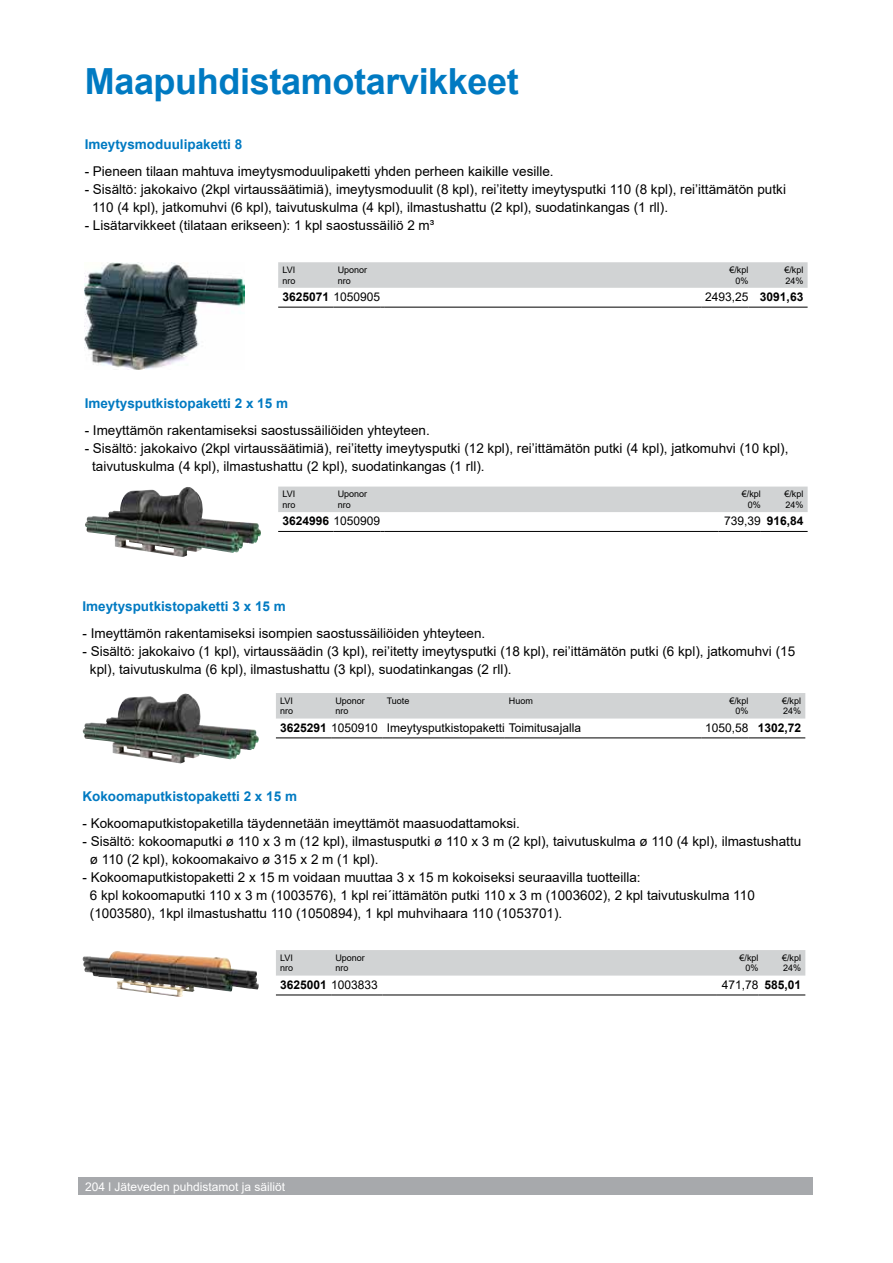
<style>
.page{position:relative;width:893px;height:1263px;background:#fff}
.page>*{position:absolute;margin:0;border:0;box-sizing:border-box;transform-origin:0 0}
.t1{font:700 36px "Arial";letter-spacing:-.01em;color:#007ac2}
.t2{font:13.5px/18px "Arial";color:#000}
.t3{font:700 13.5px "Arial";color:#007ac2}
.t4{font:12px "Arial";color:#000}
.t5{font:700 12px "Arial";color:#000}
.t6{font:12px "Arial";color:#fff}
.t7{font:9px/10.8px "Arial";color:#000}
.s1{font-weight:400}
.s2{font-weight:700}
</style>
<div class="page">
<img style="left:83px;top:693px;width:124px;height:70px">
<img style="left:82px;top:951px;width:121px;height:46px">
<div style="left:276px;top:693px;width:529px;height:25px;background:#d1d3d4"></div>
<hr style="left:276px;top:738px;width:55px;height:1px;background:#000">
<hr style="left:331px;top:738px;width:47px;height:1px;background:#000">
<hr style="left:382px;top:738px;width:123px;height:1px;background:#000">
<hr style="left:505px;top:738px;width:76px;height:1px;background:#000">
<hr style="left:581px;top:738px;width:121px;height:1px;background:#000">
<hr style="left:702px;top:738px;width:46px;height:1px;background:#000">
<hr style="left:748px;top:738px;width:57px;height:1px;background:#000">
<div style="left:276px;top:950px;width:529px;height:25px;background:#d1d3d4"></div>
<hr style="left:276px;top:995px;width:55px;height:1px;background:#000">
<hr style="left:331px;top:995px;width:47px;height:1px;background:#000">
<hr style="left:382px;top:995px;width:334px;height:1px;background:#000">
<hr style="left:716px;top:995px;width:43px;height:1px;background:#000">
<hr style="left:759px;top:995px;width:46px;height:1px;background:#000">
<img style="left:85px;top:262px;width:159px;height:108px">
<img style="left:85px;top:487px;width:124px;height:70px">
<svg style="left:278px;top:262px;width:530px;height:26px;background:#d1d3d4"></svg>
<hr style="left:278px;top:307px;width:55px;height:1px;background:#000">
<hr style="left:333px;top:307px;width:47px;height:1px;background:#000">
<hr style="left:385px;top:307px;width:317px;height:1px;background:#000">
<hr style="left:702px;top:307px;width:46px;height:1px;background:#000">
<hr style="left:748px;top:307px;width:60px;height:1px;background:#000">
<div style="left:278px;top:487px;width:530px;height:25px;background:#d1d3d4"></div>
<hr style="left:278px;top:531px;width:55px;height:1px;background:#000">
<hr style="left:333px;top:531px;width:47px;height:1px;background:#000">
<hr style="left:385px;top:531px;width:333px;height:1px;background:#000">
<hr style="left:718px;top:531px;width:43px;height:1px;background:#000">
<hr style="left:761px;top:531px;width:47px;height:1px;background:#000">
<div style="left:78px;top:1178px;width:734px;height:17px;background:#a7a9ac"></div>
<h1 class="t1" style="left:85px;top:56px;width:436px">Maapuhdistamotarvikkeet</h1>
<p class="t3" style="left:85px;top:135px;width:159px">Imeytysmoduulipaketti 8</p>
<p class="t2" style="left:85px;top:162px;width:470px">- Pieneen tilaan mahtuva imeytysmoduulipaketti yhden perheen kaikille vesille.</p>
<p class="t2" style="left:92px;top:180px;width:695px;text-indent:-8px">- Sisältö: jakokaivo (2kpl virtaussäätimiä), imeytysmoduulit (8 kpl), rei’itetty imeytysputki 110 (8 kpl), rei’ittämätön putki<br>110 (4 kpl), jatkomuhvi (6 kpl), taivutuskulma (4 kpl), ilmastushattu (2 kpl), suodatinkangas (1 rll).</p>
<p class="t2" style="left:85px;top:216px;width:351px">- Lisätarvikkeet (tilataan erikseen): 1 kpl saostussäiliö 2 m³</p>
<p class="t7" style="left:282px;top:264px;width:15px">LVI nro</p>
<p class="t7" style="left:338px;top:264px;width:31px">Uponor nro</p>
<p class="t7" style="left:729px;top:264px;width:21px;text-align:right">€/kpl<br>0%</p>
<p class="t7" style="left:784px;top:264px;width:21px">€/kpl<br>24%</p>
<p class="t5" style="left:282px;top:288px;width:99px">3625071 <span class="s1">1050905</span></p>
<p class="t4" style="left:705px;top:288px;width:100px">2493,25 <span class="s2">3091,63</span></p>
<p class="t3" style="left:85px;top:394px;width:205px">Imeytysputkistopaketti 2 x 15 m</p>
<p class="t2" style="left:85px;top:421px;width:347px">- Imeyttämön rakentamiseksi saostussäiliöiden yhteyteen.</p>
<p class="t2" style="left:92px;top:439px;width:698px;text-indent:-8px">- Sisältö: jakokaivo (2kpl virtaussäätimiä), rei’itetty imeytysputki (12 kpl), rei’ittämätön putki (4 kpl), jatkomuhvi (10 kpl), taivutuskulma (4 kpl), ilmastushattu (2 kpl), suodatinkangas (1 rll).</p>
<p class="t7" style="left:282px;top:488px;width:15px">LVI nro</p>
<p class="t7" style="left:338px;top:488px;width:31px">Uponor nro</p>
<p class="t7" style="left:742px;top:488px;width:21px;text-align:right">€/kpl<br>0%</p>
<p class="t7" style="left:784px;top:488px;width:21px">€/kpl<br>24%</p>
<p class="t5" style="left:282px;top:512px;width:99px">3624996 <span class="s1">1050909</span></p>
<p class="t4" style="left:724px;top:513px;width:81px">739,39 <span class="s2">916,84</span></p>
<p class="t3" style="left:82px;top:597px;width:205px">Imeytysputkistopaketti 3 x 15 m</p>
<p class="t2" style="left:82px;top:625px;width:404px">- Imeyttämön rakentamiseksi isompien saostussäiliöiden yhteyteen.</p>
<p class="t2" style="left:90px;top:643px;width:707px;text-indent:-8px">- Sisältö: jakokaivo (1 kpl), virtaussäädin (3 kpl), rei’itetty imeytysputki (18 kpl), rei’ittämätön putki (6 kpl), jatkomuhvi (15 kpl), taivutuskulma (6 kpl), ilmastushattu (3 kpl), suodatinkangas (2 rll).</p>
<p class="t7" style="left:280px;top:695px;width:15px">LVI nro</p>
<p class="t7" style="left:335px;top:695px;width:31px">Uponor nro</p>
<p class="t7" style="left:387px;top:695px;width:24px">Tuote</p>
<p class="t7" style="left:509px;top:695px;width:26px">Huom</p>
<p class="t7" style="left:729px;top:695px;width:21px;text-align:right">€/kpl<br>0%</p>
<p class="t7" style="left:782px;top:695px;width:21px">€/kpl<br>24%</p>
<p class="t4" style="left:280px;top:719px;width:302px"><span class="s2">3625291</span> 1050910 Imeytysputkistopaketti Toimitusajalla</p>
<p class="t4" style="left:705px;top:719px;width:98px">1050,58 <span class="s2">1302,72</span></p>
<p class="t3" style="left:82px;top:786px;width:216px">Kokoomaputkistopaketti 2 x 15 m</p>
<p class="t2" style="left:82px;top:814px;width:439px">- Kokoomaputkistopaketilla täydennetään imeyttämöt maasuodattamoksi.</p>
<p class="t2" style="left:90px;top:832px;width:713px;text-indent:-8px">- Sisältö: kokoomaputki ø 110 x 3 m (12 kpl), ilmastusputki ø 110 x 3 m (2 kpl), taivutuskulma ø 110 (4 kpl), ilmastushattu ø 110 (2 kpl), kokoomakaivo ø 315 x 2 m (1 kpl).</p>
<p class="t2" style="left:90px;top:868px;width:666px;text-indent:-8px">- Kokoomaputkistopaketti 2 x 15 m voidaan muuttaa 3 x 15 m kokoiseksi seuraavilla tuotteilla:<br>6 kpl kokoomaputki 110 x 3 m (1003576), 1 kpl rei´ittämätön putki 110 x 3 m (1003602), 2 kpl taivutuskulma 110 (1003580), 1kpl ilmastushattu 110 (1050894), 1 kpl muhvihaara 110 (1053701).</p>
<p class="t7" style="left:280px;top:952px;width:15px">LVI nro</p>
<p class="t7" style="left:335px;top:952px;width:31px">Uponor nro</p>
<p class="t7" style="left:740px;top:952px;width:21px;text-align:right">€/kpl<br>0%</p>
<p class="t7" style="left:782px;top:952px;width:21px">€/kpl<br>24%</p>
<p class="t5" style="left:280px;top:976px;width:99px">3625001 <span class="s1">1003833</span></p>
<p class="t4" style="left:722px;top:976px;width:81px">471,78 <span class="s2">585,01</span></p>
<p class="t6" style="left:85px;top:1178px;width:202px">204 l Jäteveden puhdistamot ja säiliöt</p>
</div>
